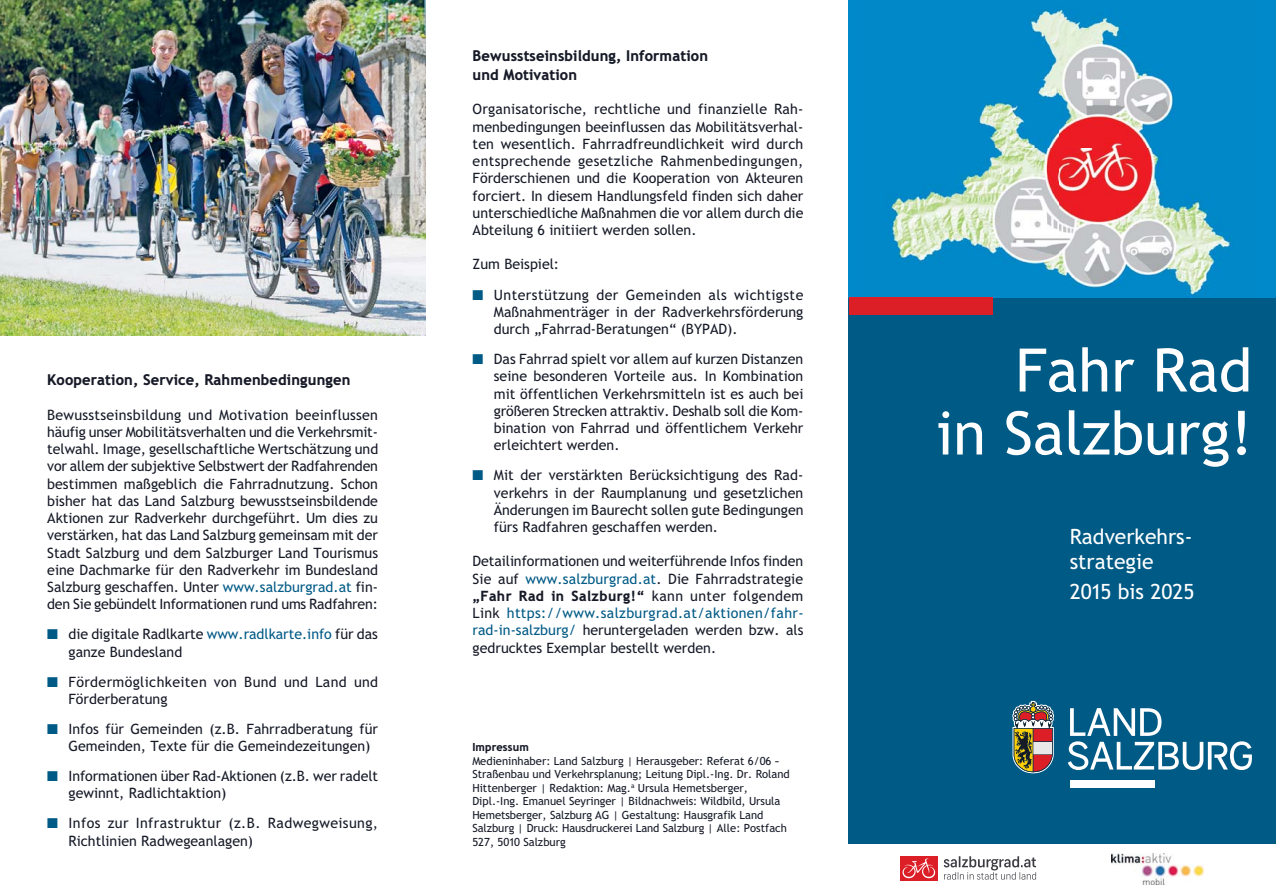
<style>
.page{position:relative;width:1276px;height:893px;background:#fff}
.page>*{position:absolute;margin:0;border:0;box-sizing:border-box;transform-origin:0 0}
.t1{font:60px/63px "Trebuchet SBG2";color:#fff;text-align:right}
.t2{font:21px/25.2px "Trebuchet SBG2";color:#fff}
.t3{font:900 15px/19.5px "Trebuchet SBG2";color:#161a27}
.t4{font:14.25px/17.2px "Trebuchet SBG2";color:#161a27;text-align:justify}
.t5{font:14.25px/17.2px "Trebuchet SBG2";letter-spacing:.025em;color:#161a27}
.t6{font:14.25px/30px "Trebuchet SBG2";letter-spacing:.03em;color:#161a27}
.t7{font:11.25px/13.5px "Trebuchet SBG2";color:#161a27}
.t8{font:900 11.25px "Trebuchet SBG2";color:#161a27}
.s1{color:#005a86}
.s2{font-weight:900}
</style>
<div class="page">
<div style="left:848px;top:0;width:428px;height:298px;background:#0089ca"></div>
<img style="left:863px;top:9px;width:369px;height:289px">
<div style="left:848px;top:298px;width:428px;height:545px;background:#005a86"></div>
<svg style="left:1012px;top:701px;width:42px;height:72px;background:#8e7566"></svg>
<div style="left:1070px;top:780px;width:84px;height:7px;background:#fff"></div>
<svg style="left:1067px;top:708px;width:184px;height:62px"></svg>
<div style="left:848px;top:298px;width:144px;height:17px;background:#dc1e26"></div>
<img style="left:0;top:0;width:425px;height:336px">
<div style="left:900px;top:856px;width:37px;height:25px;background:#dc1e26"></div>
<svg style="left:902px;top:858px;width:33px;height:20px"></svg>
<svg style="left:943px;top:856px;width:93px;height:24px"></svg>
<img style="left:1111px;top:853px;width:92px;height:31px">
<p class="t3" style="left:47px;top:372px;width:305px">Kooperation, Service, Rahmenbedingungen</p>
<p class="t4" style="left:47px;top:408px;width:332px">Bewusstseinsbildung und Motivation beeinflussen häufig unser Mobilitätsverhalten und die Verkehrsmit&shy;telwahl. Image, gesellschaftliche Wertschätzung und vor allem der subjektive Selbstwert der Radfahrenden bestimmen maßgeblich die Fahrradnutzung. Schon bisher hat das Land Salzburg bewusstseinsbildende Aktionen zur Radverkehr durchgeführt. Um dies zu verstärken, hat das Land Salzburg gemeinsam mit der Stadt Salzburg und dem Salzburger Land Tourismus eine Dachmarke für den Radverkehr im Bundesland Salzburg geschaffen. Unter <span class="s1">www.salzburgrad.at</span> fin&shy;den Sie gebündelt Informationen rund ums Radfahren:</p>
<p class="t4" style="left:68px;top:627px;width:311px">die digitale Radlkarte <span class="s1">www.radlkarte.info</span> für das ganze Bundesland</p>
<p class="t5" style="left:68px;top:675px;width:311px">Fördermöglichkeiten von Bund und Land und<br>Förderberatung</p>
<p class="t4" style="left:68px;top:722px;width:311px">Infos für Gemeinden (z.B. Fahrradberatung für<br>Gemeinden, Texte für die Gemeindezeitungen)</p>
<p class="t4" style="left:68px;top:769px;width:311px">Informationen über Rad-Aktionen (z.B. wer radelt gewinnt, Radlichtaktion)</p>
<p class="t5" style="left:68px;top:816px;width:311px">Infos zur Infrastruktur (z.B. Radwegweisung,<br>Richtlinien Radwegeanlagen)</p>
<p class="t3" style="left:472px;top:47px;width:237px">Bewusstseinsbildung, Information und Motivation</p>
<p class="t4" style="left:472px;top:103px;width:332px">Organisatorische, rechtliche und finanzielle Rah&shy;menbedingungen beeinflussen das Mobilitätsverhal&shy;ten wesentlich. Fahrradfreundlichkeit wird durch entsprechende gesetzliche Rahmenbedingungen, Förderschienen und die Kooperation von Akteuren forciert. In diesem Handlungsfeld finden sich daher unterschiedliche Maßnahmen die vor allem durch die Abteilung 6 initiiert werden sollen.</p>
<p class="t6" style="left:494px;top:251px;width:311px;text-indent:-21px">Zum Beispiel:<br>Unterstützung der Gemeinden als wichtigste</p>
<p class="t4" style="left:494px;top:305px;width:311px">Maßnahmenträger in der Radverkehrsförderung durch „Fahrrad-Beratungen“ (BYPAD).</p>
<p class="t4" style="left:494px;top:352px;width:311px">Das Fahrrad spielt vor allem auf kurzen Distanzen seine besonderen Vorteile aus. In Kombination mit öffentlichen Verkehrsmitteln ist es auch bei größeren Strecken attraktiv. Deshalb soll die Kom&shy;bination von Fahrrad und öffentlichem Verkehr erleichtert werden.</p>
<p class="t4" style="left:494px;top:468px;width:311px">Mit der verstärkten Berücksichtigung des Rad&shy;verkehrs in der Raumplanung und gesetzlichen Änderungen im Baurecht sollen gute Bedingungen fürs Radfahren geschaffen werden.</p>
<p class="t4" style="left:472px;top:554px;width:332px">Detailinformationen und weiterführende Infos finden Sie auf <span class="s1">www.salzburgrad.at</span>. Die Fahrradstrategie <span class="s2">„Fahr Rad in Salzburg!“</span> kann unter folgendem Link <span class="s1">https://www.salzburgrad.at/aktionen/fahr&shy;rad-in-salzburg/</span> heruntergeladen werden bzw. als gedrucktes Exemplar bestellt werden.</p>
<p class="t8" style="left:472px;top:743px;width:58px">Impressum</p>
<p class="t7" style="left:472px;top:755px;width:319px">Medieninhaber: Land Salzburg | Herausgeber: Referat 6/06 – Straßenbau und Verkehrsplanung; Leitung Dipl.-Ing. Dr. Roland Hittenberger | Redaktion: Mag.<sup>a</sup> Ursula Hemetsberger, Dipl.-Ing. Emanuel Seyringer | Bildnachweis: Wildbild, Ursula Hemetsberger, Salzburg AG | Gestaltung: Hausgrafik Land Salzburg | Druck: Hausdruckerei Land Salzburg | Alle: Postfach 527, 5010 Salzburg</p>
<h1 class="t1" style="left:936px;top:346px;width:318px">Fahr Rad<br>in Salzburg!</h1>
<h2 class="t2" style="left:1069px;top:526px;width:124px">Radverkehrs&shy;strategie</h2>
<h2 class="t2" style="left:1069px;top:582px;width:126px">2015 bis 2025</h2>
</div>
